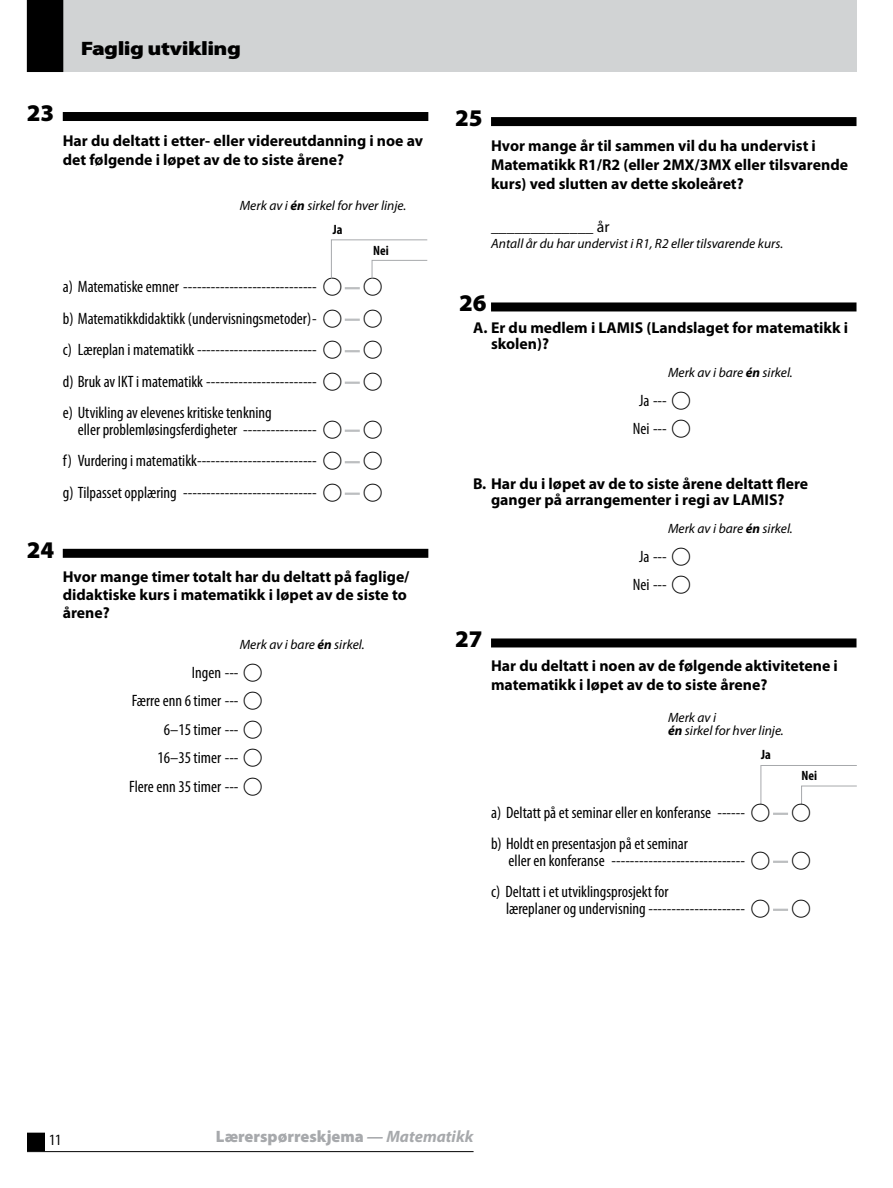
<style>
.page{position:relative;width:893px;height:1188px;background:#fff}
.page>*{position:absolute;margin:0;border:0;box-sizing:border-box;transform-origin:0 0}
.t1{font:900 24px "Myriad Pro";color:#000}
.t2{font:900 19.5px "Myriad Pro";letter-spacing:-.025em;color:#000;scale:1.2 1}
.t3{font:condensed 16.5px/31.5px "Myriad Pro";color:#000;text-align:justify}
.t4{font:900 16.5px "Myriad Pro";color:#a7a9ac}
.t5{font:700 15.75px/18.9px "Myriad Pro";color:#000}
.t6{font:15.75px "Myriad Pro";color:#000}
.t7{font:condensed 15.75px "Myriad Pro";color:#000}
.t8{font:italic 13.5px/24px "Myriad Pro";color:#000}
.t9{font:700 condensed 13.5px "Myriad Pro";color:#000}
.s1{font-weight:700}
.s2{font-weight:700;font-style:normal;font-stretch:condensed}
.s3{font-family:"TIMSS options";font-stretch:normal;font-size:22.5px}
.s4{font-weight:700;font-style:italic}
</style>
<div class="page">
<div style="left:28px;top:1133px;width:16px;height:17px;background:#000"></div>
<div style="left:27px;top:1133px;width:18px;height:18px;border:2px solid #000"></div>
<hr style="left:27px;top:1151px;width:447px;height:1px;background:#000">
<div style="left:27px;top:0;width:830px;height:72px;background:#d1d3d4"></div>
<div style="left:27px;top:0;width:36px;height:72px;background:#000"></div>
<div style="left:63px;top:112px;width:365px;height:9px;background:#000"></div>
<div style="left:63px;top:549px;width:365px;height:9px;background:#000"></div>
<svg style="left:345px;top:287px;width:15px;height:2px"></svg>
<svg style="left:345px;top:319px;width:15px;height:2px"></svg>
<svg style="left:345px;top:350px;width:15px;height:2px"></svg>
<svg style="left:345px;top:382px;width:15px;height:2px"></svg>
<svg style="left:345px;top:430px;width:15px;height:2px"></svg>
<svg style="left:345px;top:461px;width:15px;height:2px"></svg>
<svg style="left:345px;top:493px;width:15px;height:2px"></svg>
<svg style="left:331px;top:239px;width:97px;height:40px"></svg>
<svg style="left:760px;top:765px;width:97px;height:40px"></svg>
<div style="left:491px;top:117px;width:365px;height:9px;background:#000"></div>
<div style="left:491px;top:302px;width:365px;height:9px;background:#000"></div>
<div style="left:491px;top:638px;width:365px;height:9px;background:#000"></div>
<svg style="left:773px;top:813px;width:15px;height:2px"></svg>
<svg style="left:773px;top:861px;width:15px;height:2px"></svg>
<svg style="left:773px;top:909px;width:15px;height:2px"></svg>
<p class="t2" style="left:81px;top:37px;width:135px">Faglig utvikling</p>
<h1 class="t1" style="left:27px;top:99px;width:29px">23</h1>
<p class="t5" style="left:63px;top:131px;width:362px">Har du deltatt i etter- eller videreutdanning i noe av det følgende i løpet av de to siste årene?</p>
<p class="t8" style="left:333px;top:194px;width:75px;text-indent:-93px">Merk av i <span class="s1">én</span> sirkel for hver linje.<br><span class="s2">Ja</span></p>
<p class="t9" style="left:373px;top:243px;width:17px">Nei</p>
<p class="t3" style="left:63px;top:271px;width:321px">a) Matematiske emner ----------------------------- <span class="s3">A A </span>b) Matematikkdidaktikk (undervisningsmetoder) - <span class="s3">A A </span>c) Læreplan i matematikk -------------------------- <span class="s3">A A </span>d) Bruk av IKT i matematikk ------------------------ <span class="s3">A A </span>e) Utvikling av elevenes kritiske tenkning</p>
<p class="t3" style="left:63px;top:414px;width:321px;text-indent:15px">eller problemløsingsferdigheter ---------------- <span class="s3">A A </span>f) Vurdering i matematikk -------------------------- <span class="s3">A A </span>g) Tilpasset opplæring ----------------------------- <span class="s3">A A</span></p>
<h1 class="t1" style="left:27px;top:536px;width:29px">24</h1>
<p class="t5" style="left:63px;top:568px;width:348px;line-height:18px">Hvor mange timer totalt har du deltatt på faglige/ didaktiske kurs i matematikk i løpet av de siste to årene?</p>
<p class="t8" style="left:240px;top:633px;width:126px">Merk av i bare <span class="s1">én</span> sirkel.</p>
<p class="t3" style="left:129px;top:658px;width:135px;line-height:28.5px;text-align:right">Ingen --- <span class="s3">A<br></span>Færre enn 6 timer --- <span class="s3">A<br></span>6–15 timer --- <span class="s3">A<br></span>16–35 timer --- <span class="s3">A<br></span>Flere enn 35 timer --- <span class="s3">A</span></p>
<h1 class="t1" style="left:455px;top:104px;width:29px">25</h1>
<p class="t5" style="left:491px;top:136px;width:358px">Hvor mange år til sammen vil du ha undervist i<br>Matematikk R1/R2 (eller 2MX/3MX eller tilsvarende kurs) ved slutten av dette skoleåret?</p>
<p class="t6" style="left:491px;top:218px;width:120px">_____________ år</p>
<p class="t8" style="left:491px;top:232px;width:294px">Antall år du har undervist i R1, R2 eller tilsvarende kurs.</p>
<h1 class="t1" style="left:459px;top:290px;width:29px">26</h1>
<p class="t5" style="left:491px;top:320px;width:359px;line-height:15.8px;text-indent:-18px">A. Er du medlem i LAMIS (Landslaget for matematikk i skolen)?</p>
<p class="t8" style="left:668px;top:361px;width:126px">Merk av i bare <span class="s1">én</span> sirkel.</p>
<p class="t3" style="left:633px;top:387px;width:60px;line-height:28.5px;text-align:center">Ja --- <span class="s3">A<br></span>Nei --- <span class="s3">A</span></p>
<p class="t5" style="left:473px;top:476px;width:337px;line-height:15.8px;text-align:center">B. Har du i løpet av de to siste årene deltatt flere ganger på arrangementer i regi av LAMIS?</p>
<p class="t8" style="left:668px;top:517px;width:126px">Merk av i bare <span class="s1">én</span> sirkel.</p>
<p class="t3" style="left:633px;top:543px;width:60px;line-height:28.5px;text-align:center">Ja --- <span class="s3">A<br></span>Nei --- <span class="s3">A</span></p>
<h1 class="t1" style="left:455px;top:626px;width:29px">27</h1>
<p class="t5" style="left:491px;top:657px;width:348px">Har du deltatt i noen av de følgende aktivitetene i matematikk i løpet av de to siste årene?</p>
<p class="t8" style="left:668px;top:711px;width:117px;line-height:13.5px">Merk av i<br><span class="s1">én</span> sirkel for hver linje.</p>
<p class="t9" style="left:761px;top:747px;width:11px">Ja</p>
<p class="t9" style="left:802px;top:768px;width:17px">Nei</p>
<p class="t3" style="left:491px;top:797px;width:321px">a) Deltatt på et seminar eller en konferanse ------ <span class="s3">A A </span>b) Holdt en presentasjon på et seminar</p>
<p class="t3" style="left:491px;top:845px;width:321px;text-indent:18px">eller en konferanse ----------------------------- <span class="s3">A A </span>c) Deltatt i et utviklingsprosjekt for</p>
<p class="t3" style="left:506px;top:893px;width:306px">læreplaner og undervisning --------------------- <span class="s3">A A</span></p>
<p class="t7" style="left:49px;top:1131px;width:14px">11</p>
<p class="t4" style="left:216px;top:1127px;width:259px">Lærerspørreskjema <span class="s4">— Matematikk</span></p>
</div>
